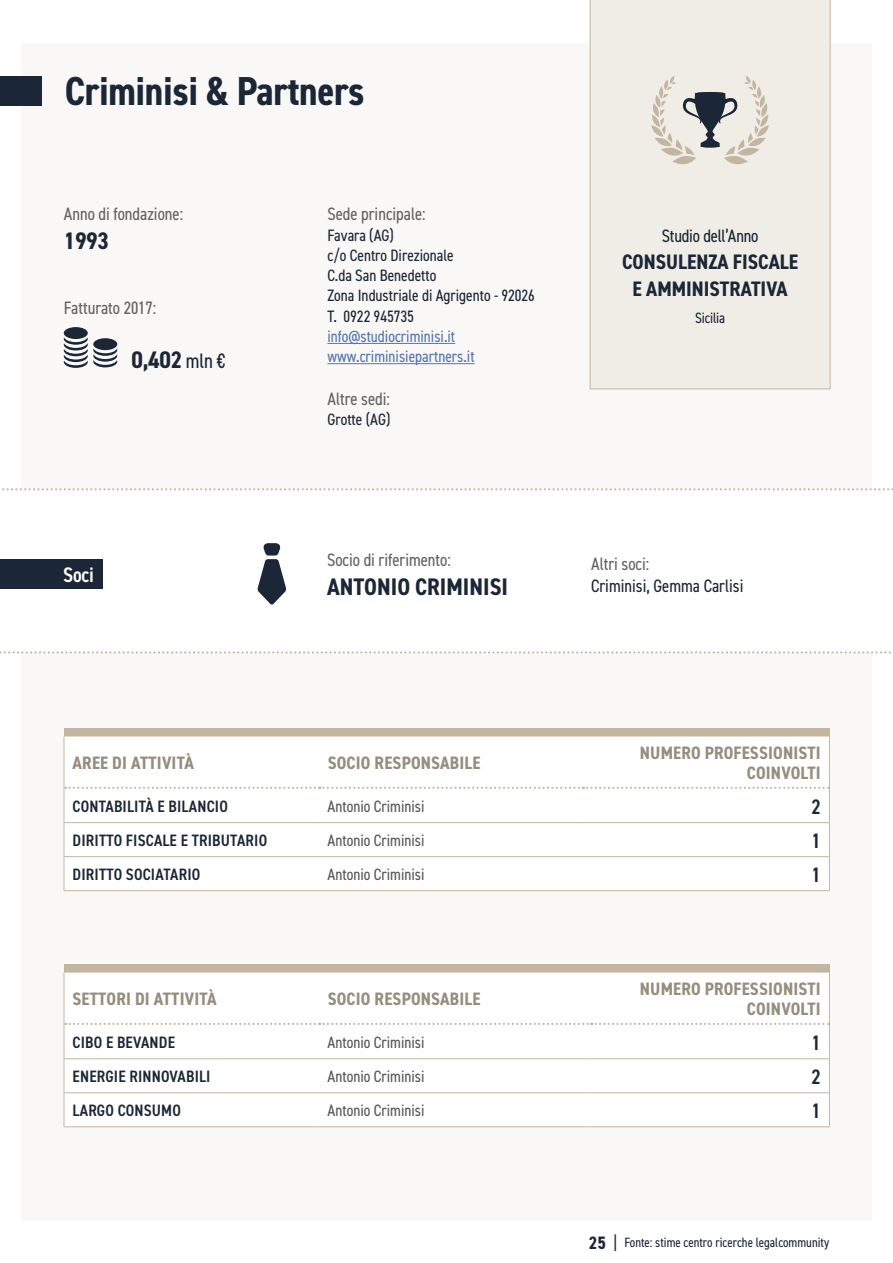
<style>
.page{position:relative;width:893px;height:1263px;background:#fff}
.page>*{position:absolute;margin:0;border:0;box-sizing:border-box;transform-origin:0 0}
.t1{font:700 condensed 40.5px "DIN2014";letter-spacing:-.01em;color:#1b2736}
.t2{font:700 condensed 24px "DIN2014";color:#1b2736}
.t3{font:700 condensed 21px/27px "DIN2014";color:#1b2736;text-align:center}
.t4{font:600 condensed 21px "DIN2014";color:#1b2736}
.t5{font:600 condensed 21px "DIN2014";color:#fff}
.t6{font:700 condensed 18px/20.2px "DIN2014";letter-spacing:.01em;color:#968e7d;text-align:right}
.t7{font:condensed 18px "DIN2014";color:#646363}
.t8{font:condensed 18px "DIN2014";color:#1b2736}
.t9{font:600 condensed 16.5px "DIN2014";letter-spacing:.01em;color:#1b2736}
.t10{font:condensed 16.5px/20.2px "DIN2014";color:#1b2736}
.t11{font:condensed 16.5px "DIN2014";color:#575756}
.t12{font:condensed 16.5px/20.2px "DIN2014";color:#5576af}
.t13{font:condensed 15px "DIN2014";letter-spacing:-.01em;color:#1b2736}
.t14{font:condensed 13.5px "DIN2014";color:#1b2736}
.s1{font-weight:400;font-size:21px}
.s2{font-weight:700;font-size:18px}
.s3{font-size:18px}
</style>
<div class="page">
<div style="left:21px;top:43px;width:851px;height:1177px;background:#f9f8f6"></div>
<div style="left:0;top:76px;width:41px;height:29px;background:#1b2736"></div>
<div style="left:590px;top:0;width:240px;height:389px;background:#f0ede7"></div>
<svg style="left:651px;top:76px;width:118px;height:89px"></svg>
<hr style="left:696px;top:93px;width:28px;height:2px;background:#1b2736;border-radius:50%">
<hr style="left:695px;top:92px;width:30px;height:3px;background:#1b2736;border-radius:50%">
<div style="left:64px;top:728px;width:765px;height:8px;background:#c3b6a0"></div>
<hr style="left:829px;top:736px;width:1px;height:52px;background:#c3b6a0">
<hr style="left:64px;top:788px;width:1px;height:34px;background:#c3b6a0">
<hr style="left:829px;top:788px;width:1px;height:34px;background:#c3b6a0">
<hr style="left:64px;top:822px;width:255px;height:1px;background:#c3b6a0">
<hr style="left:64px;top:823px;width:1px;height:33px;background:#c3b6a0">
<hr style="left:319px;top:822px;width:264px;height:1px;background:#c3b6a0">
<hr style="left:583px;top:822px;width:247px;height:1px;background:#c3b6a0">
<hr style="left:829px;top:823px;width:1px;height:33px;background:#c3b6a0">
<hr style="left:64px;top:856px;width:255px;height:1px;background:#c3b6a0">
<hr style="left:64px;top:857px;width:1px;height:33px;background:#c3b6a0">
<hr style="left:319px;top:856px;width:264px;height:1px;background:#c3b6a0">
<hr style="left:583px;top:856px;width:247px;height:1px;background:#c3b6a0">
<hr style="left:829px;top:857px;width:1px;height:33px;background:#c3b6a0">
<hr style="left:64px;top:890px;width:255px;height:1px;background:#c3b6a0">
<hr style="left:319px;top:890px;width:264px;height:1px;background:#c3b6a0">
<hr style="left:583px;top:890px;width:247px;height:1px;background:#c3b6a0">
<div style="left:64px;top:736px;width:765px;height:53px;background:#fff"></div>
<div style="left:64px;top:327px;width:24px;height:12px;background:#1b2736;border-radius:50%"></div>
<svg style="left:64px;top:337px;width:53px;height:31px"></svg>
<hr style="left:327px;top:343px;width:128px;height:1px;background:#5576af">
<hr style="left:327px;top:363px;width:148px;height:1px;background:#5576af">
<div style="left:0;top:489px;width:893px;height:163px;background:#fff"></div>
<svg style="left:0;top:651px;width:891px;height:2px"></svg>
<svg style="left:2px;top:488px;width:891px;height:2px"></svg>
<div style="left:0;top:559px;width:103px;height:30px;background:#1b2736"></div>
<svg style="left:257px;top:543px;width:29px;height:62px"></svg>
<div style="left:64px;top:964px;width:765px;height:8px;background:#c3b6a0"></div>
<div style="left:65px;top:1059px;width:764px;height:35px;background:#fff"></div>
<hr style="left:64px;top:1024px;width:1px;height:34px;background:#c3b6a0">
<hr style="left:829px;top:1024px;width:1px;height:34px;background:#c3b6a0">
<hr style="left:64px;top:1058px;width:255px;height:1px;background:#c3b6a0">
<hr style="left:64px;top:1059px;width:1px;height:33px;background:#c3b6a0">
<hr style="left:319px;top:1058px;width:272px;height:1px;background:#c3b6a0">
<hr style="left:64px;top:1092px;width:255px;height:1px;background:#c3b6a0">
<hr style="left:64px;top:1093px;width:1px;height:33px;background:#c3b6a0">
<hr style="left:319px;top:1092px;width:272px;height:1px;background:#c3b6a0">
<hr style="left:64px;top:1126px;width:255px;height:1px;background:#c3b6a0">
<hr style="left:319px;top:1126px;width:272px;height:1px;background:#c3b6a0">
<hr style="left:829px;top:972px;width:1px;height:52px;background:#c3b6a0">
<hr style="left:591px;top:1058px;width:239px;height:1px;background:#c3b6a0">
<hr style="left:829px;top:1059px;width:1px;height:33px;background:#c3b6a0">
<hr style="left:591px;top:1092px;width:239px;height:1px;background:#c3b6a0">
<hr style="left:829px;top:1093px;width:1px;height:33px;background:#c3b6a0">
<hr style="left:591px;top:1126px;width:239px;height:1px;background:#c3b6a0">
<div style="left:64px;top:972px;width:765px;height:53px;background:#fff"></div>
<h1 class="t1" style="left:65px;top:64px;width:301px">Criminisi &amp; Partners</h1>
<p class="t7" style="left:64px;top:202px;width:121px">Anno di fondazione:</p>
<h2 class="t2" style="left:64px;top:225px;width:47px">1993</h2>
<p class="t7" style="left:64px;top:296px;width:94px">Fatturato 2017:</p>
<h2 class="t2" style="left:132px;top:344px;width:95px">0,402 <span class="s1">mln €</span></h2>
<p class="t5" style="left:63px;top:561px;width:32px">Soci</p>
<p class="t7" style="left:327px;top:202px;width:100px">Sede principale:</p>
<p class="t10" style="left:327px;top:224px;width:209px">Favara (AG)<br>c/o Centro Direzionale<br>C.da San Benedetto<br>Zona Industriale di Agrigento - 92026<br>T. 0922 945735</p>
<p class="t12" style="left:327px;top:325px;width:149px">info@studiocriminisi.it www.criminisiepartners.it</p>
<p class="t7" style="left:327px;top:387px;width:64px">Altre sedi:</p>
<p class="t10" style="left:327px;top:409px;width:64px">Grotte (AG)</p>
<p class="t7" style="left:327px;top:548px;width:125px">Socio di riferimento:</p>
<h2 class="t2" style="left:327px;top:571px;width:182px">ANTONIO CRIMINISI</h2>
<p class="t8" style="left:662px;top:223px;width:98px">Studio dell’Anno</p>
<p class="t3" style="left:622px;top:248px;width:178px">CONSULENZA FISCALE<br>E AMMINISTRATIVA</p>
<p class="t13" style="left:695px;top:307px;width:32px">Sicilia</p>
<p class="t7" style="left:591px;top:552px;width:60px">Altri soci:</p>
<p class="t8" style="left:591px;top:574px;width:154px">Criminisi, Gemma Carlisi</p>
<p class="t6" style="left:73px;top:753px;width:123px">AREE DI ATTIVITÀ</p>
<p class="t6" style="left:328px;top:753px;width:154px">SOCIO RESPONSABILE</p>
<p class="t6" style="left:640px;top:742px;width:182px">NUMERO PROFESSIONISTI<br>COINVOLTI</p>
<p class="t9" style="left:73px;top:795px;width:157px">CONTABILITÀ E BILANCIO</p>
<p class="t11" style="left:328px;top:795px;width:98px">Antonio Criminisi</p>
<p class="t4" style="left:811px;top:793px;width:11px">2</p>
<p class="t9" style="left:73px;top:829px;width:196px">DIRITTO FISCALE E TRIBUTARIO</p>
<p class="t11" style="left:328px;top:829px;width:98px">Antonio Criminisi</p>
<p class="t4" style="left:811px;top:827px;width:11px">1</p>
<p class="t9" style="left:73px;top:863px;width:129px">DIRITTO SOCIATARIO</p>
<p class="t11" style="left:328px;top:863px;width:98px">Antonio Criminisi</p>
<p class="t4" style="left:811px;top:861px;width:11px">1</p>
<p class="t6" style="left:73px;top:989px;width:146px">SETTORI DI ATTIVITÀ</p>
<p class="t6" style="left:328px;top:989px;width:154px">SOCIO RESPONSABILE</p>
<p class="t6" style="left:640px;top:978px;width:182px">NUMERO PROFESSIONISTI<br>COINVOLTI</p>
<p class="t9" style="left:73px;top:1031px;width:104px">CIBO E BEVANDE</p>
<p class="t11" style="left:328px;top:1031px;width:98px">Antonio Criminisi</p>
<p class="t4" style="left:811px;top:1029px;width:11px">1</p>
<p class="t9" style="left:73px;top:1065px;width:139px">ENERGIE RINNOVABILI</p>
<p class="t11" style="left:328px;top:1065px;width:98px">Antonio Criminisi</p>
<p class="t4" style="left:811px;top:1063px;width:11px">2</p>
<p class="t9" style="left:73px;top:1099px;width:110px">LARGO CONSUMO</p>
<p class="t11" style="left:328px;top:1099px;width:98px">Antonio Criminisi</p>
<p class="t4" style="left:811px;top:1097px;width:11px">1</p>
<p class="t14" style="left:589px;top:1233px;width:242px"><span class="s2">25</span> <span class="s3">|</span> Fonte: stime centro ricerche legalcommunity</p>
</div>
